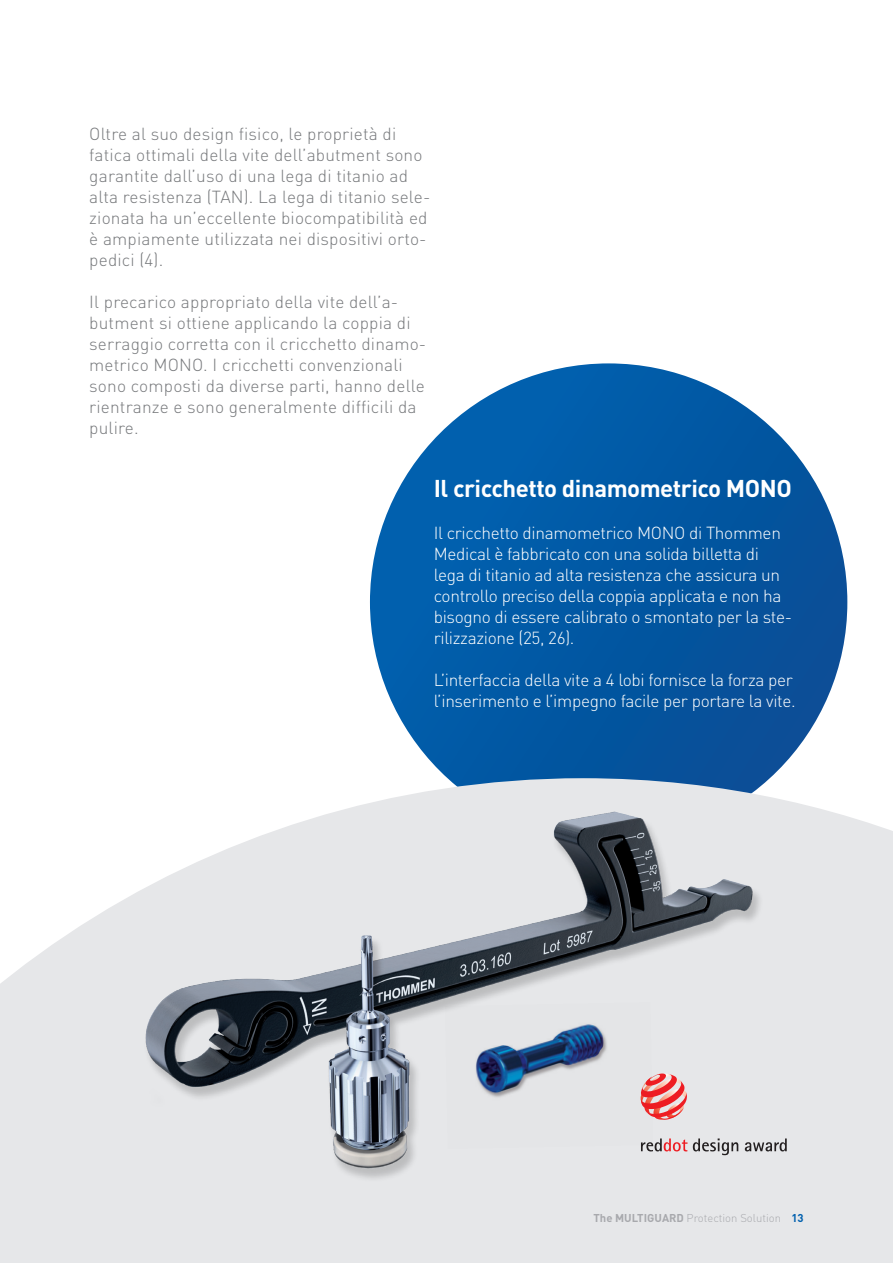
<style>
.page{position:relative;width:893px;height:1263px;background:#fff}
.page>*{position:absolute;margin:0;border:0;box-sizing:border-box;transform-origin:0 0}
.t1{font:700 24px "DIN Pro";letter-spacing:-.02em;color:#fff}
.t2{font:300 17.25px/21px "DIN Pro";letter-spacing:.01em;color:#76787b}
.t3{font:300 17.25px/21px "DIN Pro";letter-spacing:-.02em;color:#fff}
.t4{font:300 11.25px "DIN Pro";color:#a8a9ad}
.s1{font-weight:700}
.s2{font-weight:700;color:#0160ae}
</style>
<div class="page">
<div style="left:370px;top:363px;width:477px;height:478px;background:#0158a3;border-radius:239px"></div>
<svg style="left:0;top:778px;width:893px;height:485px;background:#e6e8eb"></svg>
<img style="left:41px;top:791px;width:763px;height:407px">
<img style="left:445px;top:1002px;width:208px;height:147px">
<p class="t2" style="left:89px;top:122px;width:343px">Oltre al suo design fisico, le proprietà di fatica ottimali della vite dell’abutment sono garantite dall’uso di una lega di titanio ad alta resistenza (TAN). La lega di titanio sele&shy;zionata ha un’eccellente biocompatibilità ed è ampiamente utilizzata nei dispositivi orto&shy;pedici (4).</p>
<p class="t2" style="left:89px;top:290px;width:339px">Il precarico appropriato della vite dell’a&shy;butment si ottiene applicando la coppia di serraggio corretta con il cricchetto dinamo&shy;metrico MONO. I cricchetti convenzionali sono composti da diverse parti, hanno delle rientranze e sono generalmente difficili da pulire.</p>
<h1 class="t1" style="left:434px;top:470px;width:360px">Il cricchetto dinamometrico MONO</h1>
<p class="t3" style="left:434px;top:521px;width:360px">Il cricchetto dinamometrico MONO di Thommen Medical è fabbricato con una solida billetta di lega di titanio ad alta resistenza che assicura un controllo preciso della coppia applicata e non ha bisogno di essere calibrato o smontato per la ste&shy;rilizzazione (25, 26).</p>
<p class="t3" style="left:434px;top:668px;width:363px">L’interfaccia della vite a 4 lobi fornisce la forza per l’inserimento e l’impegno facile per portare la vite.</p>
<p class="t4" style="left:593px;top:1210px;width:212px"><span class="s1">The MULTIGUARD</span> Protection Solution <span class="s2">13</span></p>
</div>
